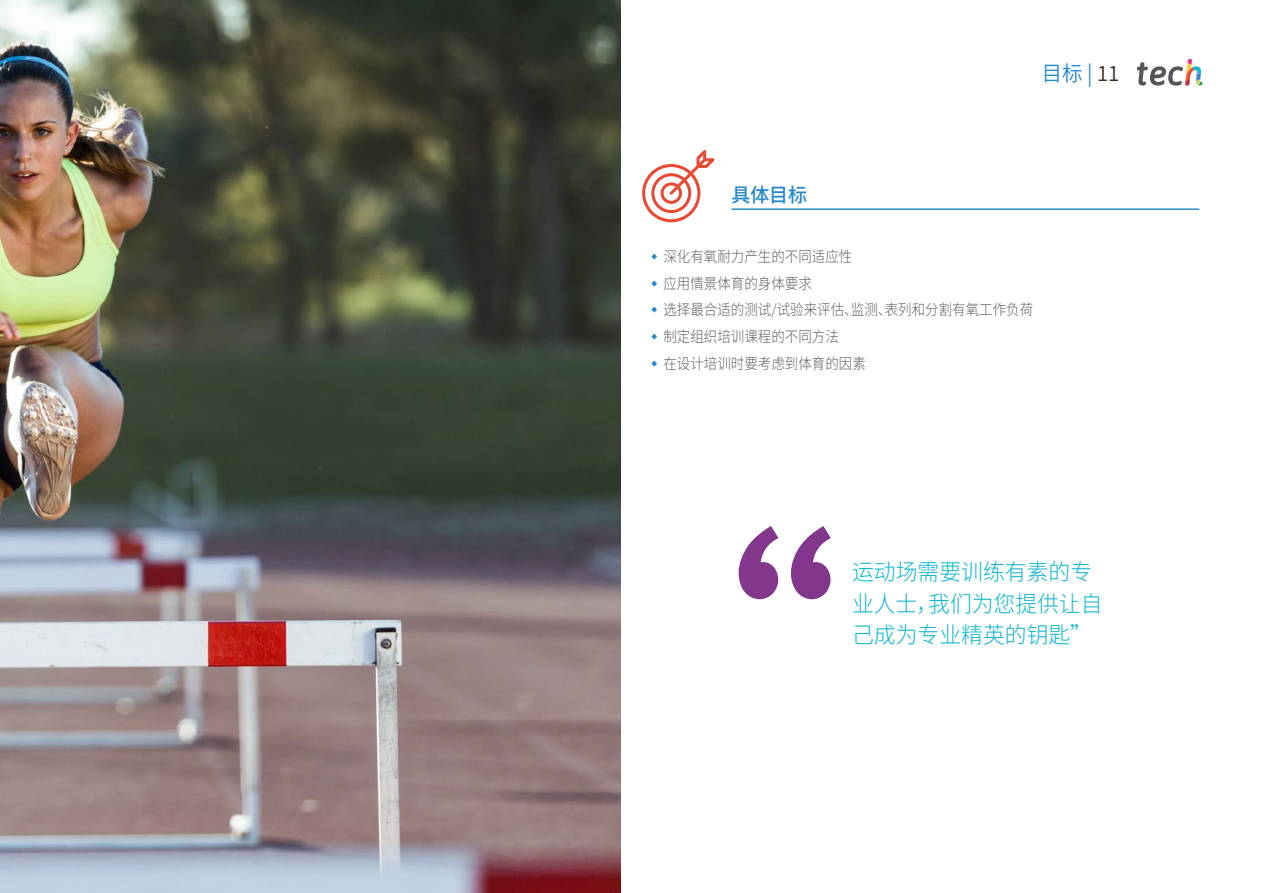
<style>
.page{position:relative;width:1263px;height:893px;background:#fff}
.page>*{position:absolute;margin:0;border:0;box-sizing:border-box;transform-origin:0 0}
.t1{font:300 22.5px/31.5px "Source Han Sans CN";color:#0fb6cf}
.t2{font:21px "Source Han Sans CN";color:#2488c9}
.t3{font:500 19.5px "Source Han Sans CN";color:#2488c9}
.t4{font:300 15px/26.7px "Source Han Sans CN";color:#61646a;scale:.9 1}
.s1{color:#312e20}
</style>
<div class="page">
<img style="left:0;top:0;width:621px;height:893px">
<svg style="left:1137px;top:59px;width:65px;height:27px"></svg>
<svg style="left:739px;top:526px;width:92px;height:73px"></svg>
<svg style="left:642px;top:150px;width:72px;height:72px"></svg>
<hr style="left:731px;top:209px;width:468px;height:1px;background:#2488c9">
<h2 class="t2" style="left:1042px;top:61px;width:79px">目标 | <span class="s1">11</span></h2>
<h3 class="t3" style="left:731px;top:184px;width:77px">具体目标</h3>
<p class="t4" style="left:663px;top:243px;width:412px">深化有氧耐力产生的不同适应性<br>应用情景体育的身体要求<br>选择最合适的测试/试验来评估、监测、表列和分割有氧工作负荷制定组织培训课程的不同方法<br>在设计培训时要考虑到体育的因素</p>
<h1 class="t1" style="left:852px;top:557px;width:252px">运动场需要训练有素的专业人士，我们为您提供让自己成为专业精英的钥匙”</h1>
</div>
